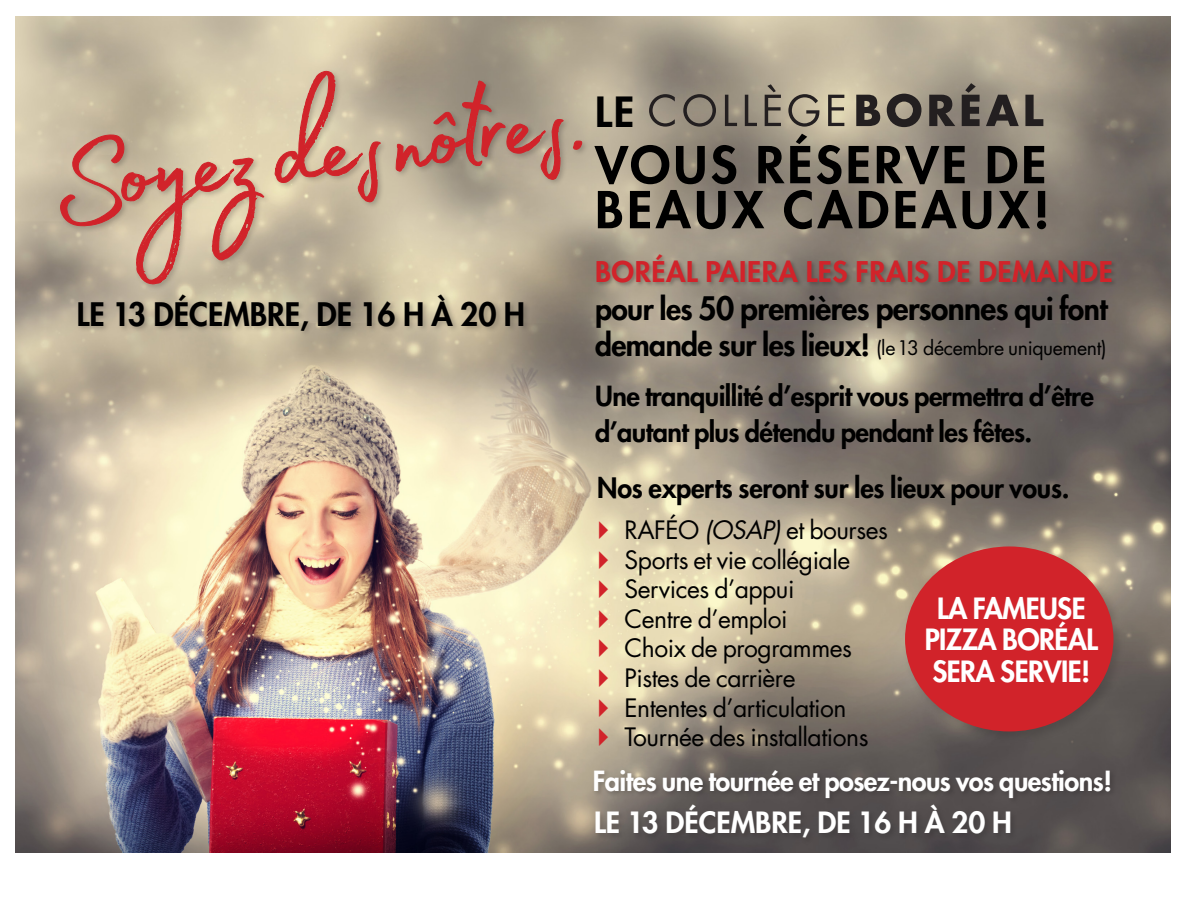
<style>
.page{position:relative;width:1188px;height:918px;background:#fff}
.page>*{position:absolute;margin:0;border:0;box-sizing:border-box;transform-origin:0 0}
.t1{font:140.25px "Madelyn";color:#d1232a}
.t2{font:800 49.5px/45px "Futura";letter-spacing:.065em;color:#000;scale:1.04 1}
.t3{font:800 40.5px "Futura";color:#000;scale:1.04 1}
.t4{font:800 31.5px "Futura";letter-spacing:-.02em;color:#000}
.t5{font:800 31.5px "Futura";color:#000}
.t6{font:800 28.5px/31.5px "Futura";letter-spacing:-.02em;color:#fff;text-align:center}
.t7{font:800 28.5px "Futura";color:#fff}
.t8{font:800 27.75px "Futura";letter-spacing:.02em;color:#d1232a;scale:1.04 1}
.t9{font:800 27.45px "Futura";letter-spacing:-.01em;color:#000}
.t10{font:800 27px/36px "Futura";letter-spacing:-.02em;color:#000}
.t11{font:800 27px "Futura";letter-spacing:-.02em;color:#fff}
.t12{font:24.6px "Futura";letter-spacing:-.02em;color:#000}
.t13{font:19.5px "Futura";letter-spacing:-.02em;color:#000}
.s1{font-size:30px}
.s2{font-weight:800;font-size:30px}
.s3{font-style:italic}
</style>
<div class="page">
<img style="left:15px;top:16px;width:1155px;height:837px">
<svg style="left:649px;top:94px;width:26px;height:33px"></svg>
<svg style="left:683px;top:94px;width:33px;height:33px"></svg>
<svg style="left:725px;top:95px;width:12px;height:31px"></svg>
<svg style="left:745px;top:95px;width:12px;height:31px"></svg>
<svg style="left:765px;top:84px;width:16px;height:42px"></svg>
<svg style="left:788px;top:94px;width:31px;height:33px"></svg>
<svg style="left:828px;top:95px;width:16px;height:31px"></svg>
<svg style="left:856px;top:95px;width:24px;height:31px"></svg>
<svg style="left:887px;top:94px;width:34px;height:33px"></svg>
<svg style="left:929px;top:95px;width:26px;height:31px"></svg>
<svg style="left:962px;top:83px;width:18px;height:43px"></svg>
<svg style="left:986px;top:95px;width:33px;height:31px"></svg>
<svg style="left:1025px;top:95px;width:18px;height:31px"></svg>
<div style="left:58px;top:68px;width:531px;height:224px;background:#231f20;opacity:.25"></div>
<svg style="left:60px;top:133px;width:205px;height:152px"></svg>
<svg style="left:274px;top:71px;width:107px;height:156px"></svg>
<svg style="left:396px;top:80px;width:168px;height:124px"></svg>
<svg style="left:573px;top:141px;width:9px;height:9px"></svg>
<div style="left:77px;top:293px;width:453px;height:45px;background:#231f20;opacity:.25"></div>
<div style="left:592px;top:768px;width:525px;height:37px;background:#231f20;opacity:.32"></div>
<div style="left:594px;top:803px;width:423px;height:42px;background:#231f20;opacity:.25"></div>
<div style="left:902px;top:543px;width:224px;height:201px;background:#231f20;opacity:.21"></div>
<div style="left:905px;top:546px;width:208px;height:185px;background:#d1232a;border-radius:50%"></div>
<div style="left:595px;top:253px;width:522px;height:35px;background:#231f20;opacity:.32"></div>
<svg style="left:599px;top:521px;width:9px;height:18px"></svg>
<svg style="left:599px;top:551px;width:9px;height:18px"></svg>
<svg style="left:599px;top:580px;width:9px;height:18px"></svg>
<svg style="left:599px;top:610px;width:9px;height:18px"></svg>
<svg style="left:599px;top:639px;width:9px;height:18px"></svg>
<svg style="left:599px;top:669px;width:9px;height:18px"></svg>
<svg style="left:599px;top:699px;width:9px;height:18px"></svg>
<svg style="left:599px;top:728px;width:9px;height:18px"></svg>
<p class="t1" style="left:37px;top:78px;width:542px;rotate:-7deg">Soyez des nôtres.</p>
<p class="t5" style="left:77px;top:295px;width:450px">LE 13 DÉCEMBRE, DE 16 H À 20 H</p>
<p class="t3" style="left:595px;top:86px;width:39px">LE</p>
<p class="t2" style="left:595px;top:143px;width:439px">VOUS RÉSERVE DE<br>BEAUX CADEAUX!</p>
<p class="t8" style="left:595px;top:254px;width:499px">BORÉAL PAIERA LES FRAIS DE DEMANDE</p>
<p class="t4" style="left:595px;top:289px;width:514px"><span class="s1">pour les</span> 50 premières personnes <span class="s1">qui font</span></p>
<p class="t13" style="left:595px;top:335px;width:513px"><span class="s2">demande sur les lieux!</span> (le 13 décembre uniquement)</p>
<p class="t10" style="left:595px;top:378px;width:500px">Une tranquillité d’esprit vous permettra d’être d’autant plus détendu pendant les fêtes.</p>
<p class="t9" style="left:597px;top:471px;width:474px">Nos experts seront sur les lieux pour vous.</p>
<p class="t12" style="left:625px;top:514px;width:265px">RAFÉO <span class="s3">(OSAP)</span> et bourses</p>
<p class="t12" style="left:625px;top:544px;width:227px">Sports et vie collégiale</p>
<p class="t12" style="left:625px;top:573px;width:171px">Services d’appui</p>
<p class="t12" style="left:625px;top:603px;width:164px">Centre d’emploi</p>
<p class="t12" style="left:625px;top:633px;width:229px">Choix de programmes</p>
<p class="t12" style="left:625px;top:662px;width:172px">Pistes de carrière</p>
<p class="t12" style="left:625px;top:692px;width:223px">Ententes d’articulation</p>
<p class="t12" style="left:625px;top:721px;width:245px">Tournée des installations</p>
<p class="t6" style="left:925px;top:592px;width:175px">LA FAMEUSE<br>PIZZA BORÉAL<br>SERA SERVIE!</p>
<p class="t11" style="left:593px;top:764px;width:521px">Faites une tournée et posez-nous vos questions!</p>
<p class="t7" style="left:594px;top:805px;width:419px">LE 13 DÉCEMBRE, DE 16 H À 20 H</p>
</div>
